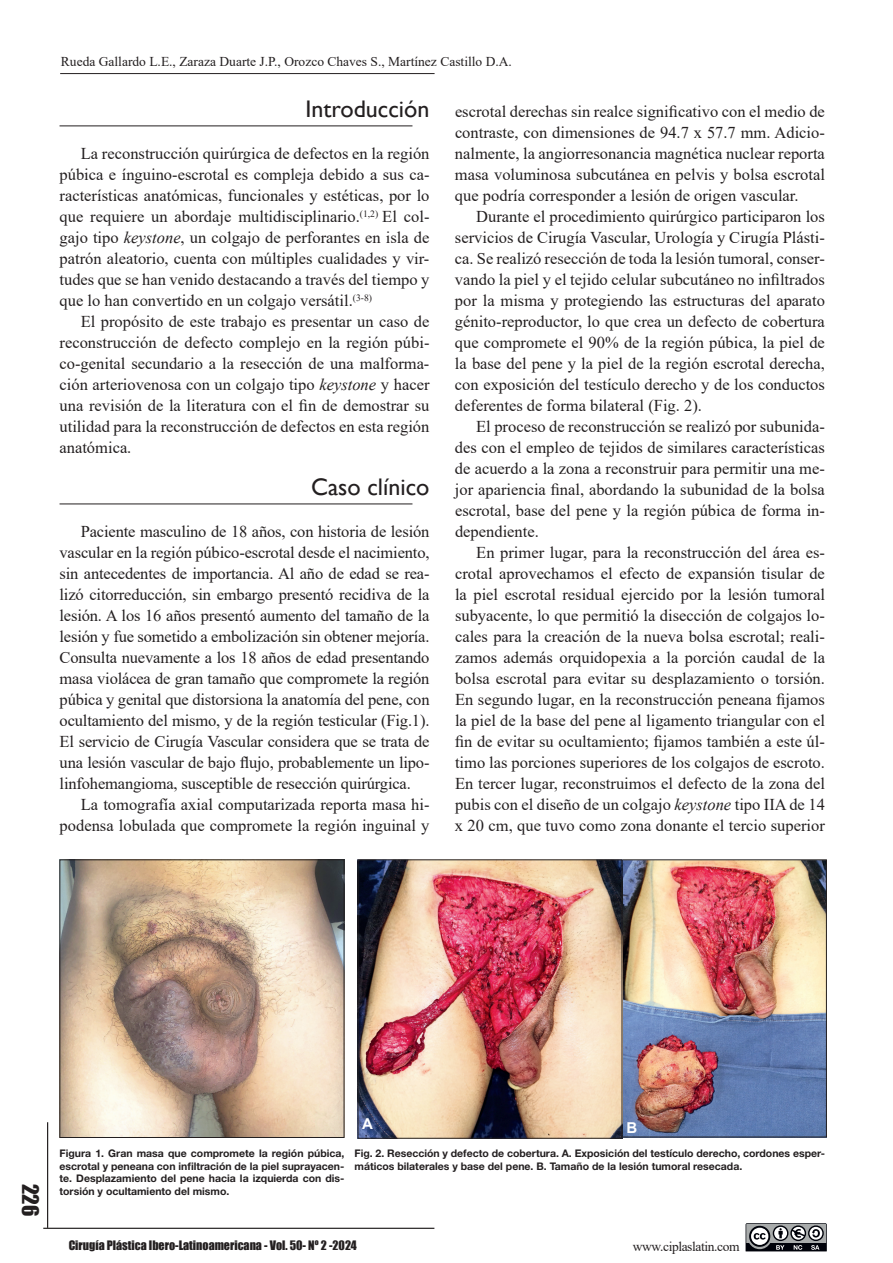
<style>
.page{position:relative;width:893px;height:1263px;background:#fff}
.page>*{position:absolute;margin:0;border:0;box-sizing:border-box;transform-origin:0 0}
.t1{font:24px "Gill Sans";color:#231f20}
.t2{font:21px "Impact";color:#231f20}
.t3{font:16.5px/21px "Times New Roman";color:#231f20;text-align:justify}
.t4{font:700 15px "Arial";color:#fff}
.t5{font:13.5px "Times New Roman";color:#231f20}
.t6{font:13.5px "Times New Roman";letter-spacing:-.03em;color:#231f20}
.t7{font:12px "Impact";color:#231f20}
.t8{font:700 10.5px/12.6px "Helvetica Neue";color:#231f20;text-align:justify}
.s1{font-style:italic}
</style>
<div class="page">
<svg style="left:746px;top:1223px;width:81px;height:28px;background:#707276"></svg>
<hr style="left:60px;top:73px;width:375px;height:1px;background:#231f20">
<hr style="left:47px;top:1122px;width:1px;height:106px;background:#231f20">
<hr style="left:43px;top:1228px;width:391px;height:1px;background:#231f20">
<hr style="left:60px;top:126px;width:352px;height:1px;background:#231f20">
<hr style="left:60px;top:504px;width:352px;height:1px;background:#231f20">
<img style="left:61px;top:861px;width:281px;height:275px">
<div style="left:59px;top:859px;width:285px;height:279px;border:1px solid #231f20"></div>
<img style="left:360px;top:861px;width:466px;height:277px">
<div style="left:622px;top:859px;width:205px;height:278px;border:1px solid #231f20"></div>
<div style="left:358px;top:859px;width:264px;height:279px;border:1px solid #231f20"></div>
<p class="t5" style="left:61px;top:52px;width:453px">Rueda Gallardo L.E., Zaraza Duarte J.P., Orozco Chaves S., Martínez Castillo D.A.</p>
<h1 class="t1" style="left:306px;top:95px;width:125px">Introducción</h1>
<p class="t3" style="left:60px;top:142px;width:371px;text-indent:21px">La reconstrucción quirúrgica de defectos en la región púbica e ínguino-escrotal es compleja debido a sus ca&shy;racterísticas anatómicas, funcionales y estéticas, por lo que requiere un abordaje multidisciplinario.<sup>(1,2)</sup> El col&shy;gajo tipo <span class="s1">keystone</span>, un colgajo de perforantes en isla de patrón aleatorio, cuenta con múltiples cualidades y vir&shy;tudes que se han venido destacando a través del tiempo y que lo han convertido en un colgajo versátil.<sup>(3-8)</sup></p>
<p class="t3" style="left:60px;top:310px;width:371px;text-indent:21px">El propósito de este trabajo es presentar un caso de reconstrucción de defecto complejo en la región púbi&shy;co-genital secundario a la resección de una malforma&shy;ción arteriovenosa con un colgajo tipo <span class="s1">keystone</span> y hacer una revisión de la literatura con el fin de demostrar su utilidad para la reconstrucción de defectos en esta región anatómica.</p>
<h1 class="t1" style="left:311px;top:473px;width:120px">Caso clínico</h1>
<p class="t3" style="left:60px;top:520px;width:372px;text-indent:21px">Paciente masculino de 18 años, con historia de lesión vascular en la región púbico-escrotal desde el nacimiento, sin antecedentes de importancia. Al año de edad se rea&shy;lizó citorreducción, sin embargo presentó recidiva de la lesión. A los 16 años presentó aumento del tamaño de la lesión y fue sometido a embolización sin obtener mejoría.<br>Consulta nuevamente a los 18 años de edad presentando masa violácea de gran tamaño que compromete la región púbica y genital que distorsiona la anatomía del pene, con ocultamiento del mismo, y de la región testicular (Fig.1).<br>El servicio de Cirugía Vascular considera que se trata de una lesión vascular de bajo flujo, probablemente un lipo&shy;linfohemangioma, susceptible de resección quirúrgica.</p>
<p class="t3" style="left:60px;top:794px;width:371px;text-align:right">La tomografía axial computarizada reporta masa hi&shy;podensa lobulada que compromete la región inguinal y</p>
<p class="t3" style="left:455px;top:100px;width:371px">escrotal derechas sin realce significativo con el medio de contraste, con dimensiones de 94.7 x 57.7 mm. Adicio&shy;nalmente, la angiorresonancia magnética nuclear reporta masa voluminosa subcutánea en pelvis y bolsa escrotal que podría corresponder a lesión de origen vascular.</p>
<p class="t3" style="left:455px;top:205px;width:371px;text-indent:21px">Durante el procedimiento quirúrgico participaron los servicios de Cirugía Vascular, Urología y Cirugía Plásti&shy;ca. Se realizó resección de toda la lesión tumoral, conser&shy;vando la piel y el tejido celular subcutáneo no infiltrados por la misma y protegiendo las estructuras del aparato génito-reproductor, lo que crea un defecto de cobertura que compromete el 90% de la región púbica, la piel de la base del pene y la piel de la región escrotal derecha, con exposición del testículo derecho y de los conductos deferentes de forma bilateral (Fig. 2).</p>
<p class="t3" style="left:455px;top:416px;width:371px;text-indent:21px">El proceso de reconstrucción se realizó por subunida&shy;des con el empleo de tejidos de similares características de acuerdo a la zona a reconstruir para permitir una me&shy;jor apariencia final, abordando la subunidad de la bolsa escrotal, base del pene y la región púbica de forma in&shy;dependiente.</p>
<p class="t3" style="left:455px;top:542px;width:371px;text-indent:21px">En primer lugar, para la reconstrucción del área es&shy;crotal aprovechamos el efecto de expansión tisular de la piel escrotal residual ejercido por la lesión tumoral subyacente, lo que permitió la disección de colgajos lo&shy;cales para la creación de la nueva bolsa escrotal; reali&shy;zamos además orquidopexia a la porción caudal de la bolsa escrotal para evitar su desplazamiento o torsión.<br>En segundo lugar, en la reconstrucción peneana fijamos la piel de la base del pene al ligamento triangular con el fin de evitar su ocultamiento; fijamos también a este úl&shy;timo las porciones superiores de los colgajos de escroto.<br>En tercer lugar, reconstruimos el defecto de la zona del pubis con el diseño de un colgajo <span class="s1">keystone</span> tipo IIA de 14 x 20 cm, que tuvo como zona donante el tercio superior</p>
<p class="t2" style="left:47px;top:1184px;width:34px;rotate:90deg">226</p>
<p class="t4" style="left:362px;top:1113px;width:12px">A</p>
<p class="t4" style="left:626px;top:1117px;width:12px">B</p>
<p class="t8" style="left:60px;top:1147px;width:286px">Figura 1. Gran masa que compromete la región púbica, escrotal y peneana con infiltración de la piel suprayacen&shy;te. Desplazamiento del pene hacia la izquierda con dis&shy;torsión y ocultamiento del mismo.</p>
<p class="t8" style="left:354px;top:1147px;width:472px">Fig. 2. Resección y defecto de cobertura. A. Exposición del testículo derecho, cordones esper&shy;máticos bilaterales y base del pene. B. Tamaño de la lesión tumoral resecada.</p>
<p class="t7" style="left:69px;top:1235px;width:290px">Cirugía Plástica Ibero-Latinoamericana - Vol. 50- Nº 2 -2024</p>
<p class="t6" style="left:633px;top:1237px;width:108px">www.ciplaslatin.com</p>
</div>
